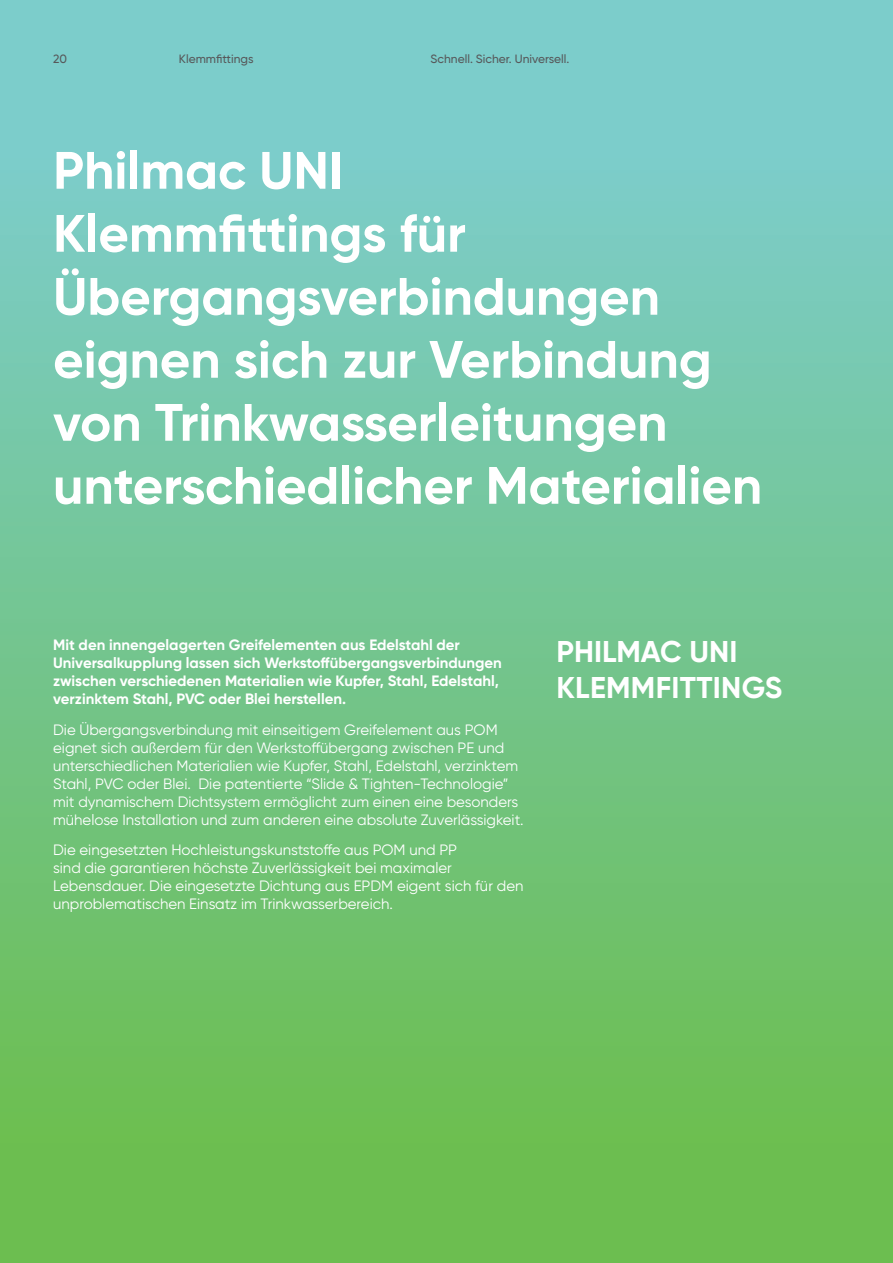
<style>
.page{position:relative;width:893px;height:1263px;background:#fff}
.page>*{position:absolute;margin:0;border:0;box-sizing:border-box;transform-origin:0 0}
._35pt_headline{font:700 52.5px/63px "Gilroy";color:#fff}
._20pt_headline{font:700 30px/36px "Gilroy";letter-spacing:.01em;color:#fff}
.body_txt{font:15px/18px "Gilroy";color:#fff}
.body_txt-2{font:700 15px/18px "Gilroy";color:#fff}
.t1{font:500 12px "Gilroy";color:#57585a}
</style>
<div class="page">
<div style="left:0;top:0;width:893px;height:1263px;background:linear-gradient(to bottom,#7dced9,#6abd46)"></div>
<p class="t1" style="left:53px;top:51px;width:15px">20</p>
<p class="t1" style="left:179px;top:51px;width:76px">Klemmfittings</p>
<p class="t1" style="left:431px;top:51px;width:140px">Schnell. Sicher. Universell.</p>
<p class="_35pt_headline" style="left:53px;top:139px;width:710px">Philmac UNI<br>Klemmfittings für<br>Übergangsverbindungen eignen sich zur Verbindung von Trinkwasserleitungen unterschiedlicher Materialien</p>
<p class="body_txt-2" style="left:53px;top:635px;width:450px">Mit den innengelagerten Greifelementen aus Edelstahl der Universalkupplung lassen sich Werkstoffübergangsverbindungen zwischen verschiedenen Materialien wie Kupfer, Stahl, Edelstahl, verzinktem Stahl, PVC oder Blei herstellen.</p>
<p class="body_txt" style="left:53px;top:720px;width:472px">Die Übergangsverbindung mit einseitigem Greifelement aus POM eignet sich außerdem für den Werkstoffübergang zwischen PE und unterschiedlichen Materialien wie Kupfer, Stahl, Edelstahl, verzinktem Stahl, PVC oder Blei. Die patentierte “Slide &amp; Tighten-Technologie” mit dynamischem Dichtsystem ermöglicht zum einen eine besonders mühelose Installation und zum anderen eine absolute Zuverlässigkeit.</p>
<p class="body_txt" style="left:53px;top:841px;width:472px">Die eingesetzten Hochleistungskunststoffe aus POM und PP<br>sind die garantieren höchste Zuverlässigkeit bei maximaler Lebensdauer. Die eingesetzte Dichtung aus EPDM eigent sich für den unproblematischen Einsatz im Trinkwasserbereich.</p>
<p class="_20pt_headline" style="left:556px;top:633px;width:228px">PHILMAC UNI<br>KLEMMFITTINGS</p>
</div>
